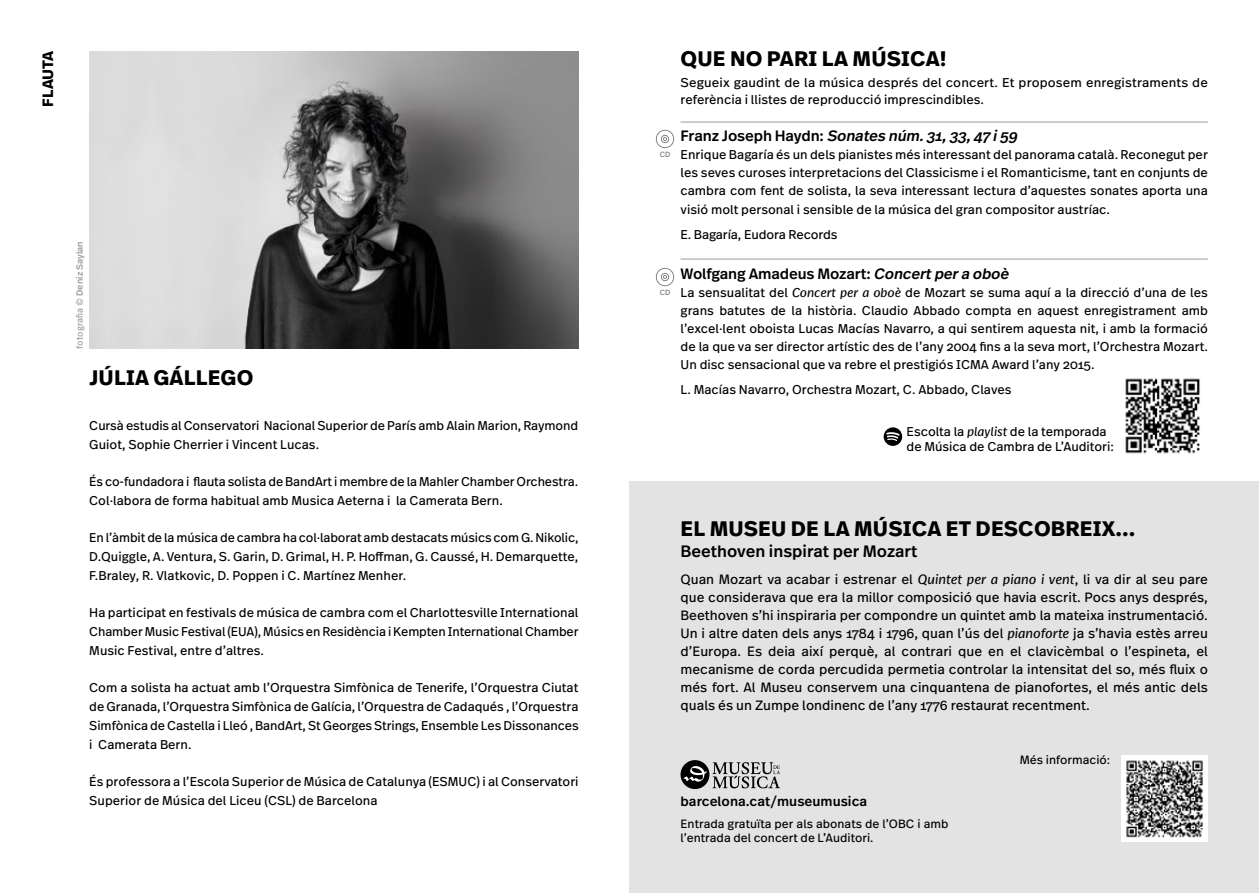
<style>
.page{position:relative;width:1259px;height:893px;background:#fff}
.page>*{position:absolute;margin:0;border:0;box-sizing:border-box;transform-origin:0 0}
.t1{font:700 21px "Real Text Pro";letter-spacing:.01em;color:#000}
.t2{font:500 16.5px "Real Text Pro";color:#000}
.t3{font:italic 500 15px "Real Text Pro";color:#000}
.t4{font:500 15px "Real Text Pro";letter-spacing:-.01em;color:#000}
.t5{font:700 15px "Real Text Pro";color:#000}
.t6{font:13.5px/18px "Real Text Pro";color:#000;text-align:justify}
.t7{font:500 13.5px "Real Text Pro";color:#000}
.t8{font:12.75px/18.8px "Real Text Pro";color:#000}
.t9{font:12px/13.5px "Real Text Pro";color:#000}
.t10{font:500 9px "Real Text Pro";color:#9d9d9c}
.t11{font:7.5px "Real Text Pro";color:#706f6f}
.s1{font-weight:400}
.s2{font-style:normal}
.s3{font-style:italic}
</style>
<div class="page">
<img style="left:89px;top:51px;width:489px;height:298px">
<div style="left:629px;top:482px;width:630px;height:411px;background:#e3e3e3"></div>
<svg style="left:680px;top:760px;width:29px;height:29px"></svg>
<svg style="left:683px;top:762px;width:97px;height:26px"></svg>
<hr style="left:680px;top:122px;width:528px;height:1px;background:#9d9d9c">
<hr style="left:680px;top:259px;width:528px;height:1px;background:#9d9d9c">
<svg style="left:656px;top:268px;width:18px;height:18px"></svg>
<svg style="left:883px;top:427px;width:19px;height:19px"></svg>
<img style="left:1121px;top:755px;width:87px;height:87px">
<img style="left:1125px;top:378px;width:75px;height:76px">
<svg style="left:656px;top:130px;width:18px;height:18px"></svg>
<p class="t5" style="left:37px;top:107px;width:57px;rotate:-90deg">FLAUTA</p>
<p class="t10" style="left:73px;top:349px;width:109px;rotate:-90deg"><span class="s1">fotografia</span> © Deniz Saylan</p>
<h1 class="t1" style="left:89px;top:362px;width:166px">JÚLIA GÁLLEGO</h1>
<p class="t8" style="left:89px;top:416px;width:490px">Cursà estudis al Conservatori Nacional Superior de París amb Alain Marion, Raymond<br>Guiot, Sophie Cherrier i Vincent Lucas.</p>
<p class="t8" style="left:89px;top:472px;width:490px">És co-fundadora i flauta solista de BandArt i membre de la Mahler Chamber Orchestra.<br>Col·labora de forma habitual amb Musica Aeterna i la Camerata Bern.</p>
<p class="t8" style="left:89px;top:528px;width:491px;text-align:justify">En l’àmbit de la música de cambra ha col·laborat amb destacats músics com G. Nikolic, D.Quiggle, A. Ventura, S. Garin, D. Grimal, H. P. Hoffman, G. Caussé, H. Demarquette, F.Braley, R. Vlatkovic, D. Poppen i C. Martínez Menher.</p>
<p class="t8" style="left:89px;top:603px;width:491px;text-align:justify">Ha participat en festivals de música de cambra com el Charlottesville International Chamber Music Festival (EUA), Músics en Residència i Kempten International Chamber Music Festival, entre d’altres.</p>
<p class="t8" style="left:89px;top:678px;width:491px;text-align:justify">Com a solista ha actuat amb l’Orquestra Simfònica de Tenerife, l’Orquestra Ciutat de Granada, l’Orquestra Simfònica de Galícia, l’Orquestra de Cadaqués , l’Orquestra Simfònica de Castella i Lleó , BandArt, St Georges Strings, Ensemble Les Dissonances i Camerata Bern.</p>
<p class="t8" style="left:89px;top:772px;width:491px">És professora a l’Escola Superior de Música de Catalunya (ESMUC) i al Conservatori<br>Superior de Música del Liceu (CSL) de Barcelona</p>
<p class="t11" style="left:659px;top:150px;width:12px">CD</p>
<p class="t11" style="left:659px;top:288px;width:12px">CD</p>
<h1 class="t1" style="left:680px;top:43px;width:267px">QUE NO PARI LA MÚSICA!</h1>
<p class="t8" style="left:680px;top:73px;width:529px;line-height:17.2px">Segueix gaudint de la música després del concert. Et proposem enregistraments de referència i llistes de reproducció imprescindibles.</p>
<p class="t3" style="left:680px;top:126px;width:341px"><span class="s2">Franz Joseph Haydn:</span> Sonates núm.31,33,47 i59</p>
<p class="t8" style="left:680px;top:146px;width:529px;line-height:18px;text-align:justify">Enrique Bagaría és un dels pianistes més interessant del panorama català. Reconegut per les seves curoses interpretacions del Classicisme i el Romanticisme, tant en conjunts de cambra com fent de solista, la seva interessant lectura d’aquestes sonates aporta una visió molt personal i sensible de la música del gran compositor austríac.</p>
<p class="t8" style="left:680px;top:224px;width:159px">E. Bagaría, Eudora Records</p>
<p class="t4" style="left:680px;top:263px;width:333px">Wolfgang Amadeus Mozart: <span class="s3">Concertpera oboè</span></p>
<p class="t8" style="left:680px;top:283px;width:529px;line-height:18px;text-align:justify">La sensualitat del <span class="s3">Concert per a oboè</span> de Mozart se suma aquí a la direcció d’una de les grans batutes de la història. Claudio Abbado compta en aquest enregistrament amb l’excel·lent oboista Lucas Macías Navarro, a qui sentirem aquesta nit, i amb la formació de la que va ser director artístic des de l’any 2004 fins a la seva mort, l’Orchestra Mozart.<br>Un disc sensacional que va rebre el prestigiós ICMA Award l’any 2015.</p>
<p class="t8" style="left:680px;top:379px;width:332px">L. Macías Navarro, Orchestra Mozart, C. Abbado, Claves</p>
<p class="t8" style="left:906px;top:424px;width:209px;line-height:15px">Escolta la <span class="s3">playlist</span> de la temporada de Música de Cambra de L’Auditori:</p>
<h1 class="t1" style="left:680px;top:514px;width:456px">EL MUSEU DE LA MÚSICA ET DESCOBREIX...</h1>
<p class="t2" style="left:680px;top:540px;width:239px">Beethoven inspirat per Mozart</p>
<p class="t6" style="left:680px;top:570px;width:529px">Quan Mozart va acabar i estrenar el <span class="s3">Quintet per a piano i vent</span>, li va dir al seu pare que considerava que era la millor composició que havia escrit. Pocs anys després, Beethoven s’hi inspiraria per compondre un quintet amb la mateixa instrumentació.<br>Un i altre daten dels anys 1784 i 1796, quan l’ús del <span class="s3">pianoforte</span> ja s’havia estès arreu d’Europa. Es deia així perquè, al contrari que en el clavicèmbal o l’espineta, el mecanisme de corda percudida permetia controlar la intensitat del so, més fluix o més fort. Al Museu conservem una cinquantena de pianofortes, el més antic dels quals és un Zumpe londinenc de l’any 1776 restaurat recentment.</p>
<p class="t7" style="left:680px;top:791px;width:188px">barcelona.cat/museumusica</p>
<p class="t9" style="left:680px;top:817px;width:269px">Entrada gratuïta per als abonats de l’OBC i amb l’entrada del concert de L’Auditori.</p>
<p class="t9" style="left:1020px;top:752px;width:92px">Més informació:</p>
</div>
